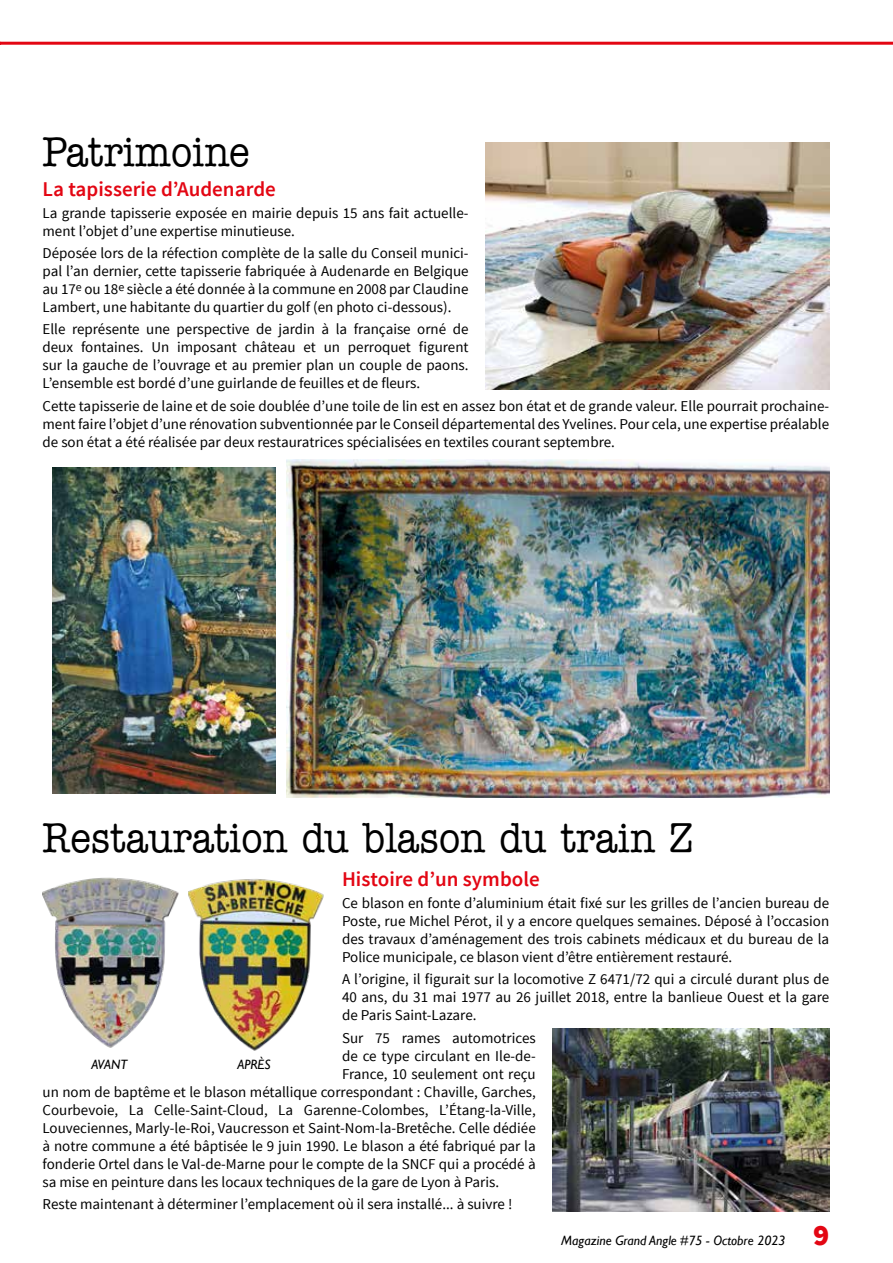
<style>
.page{position:relative;width:893px;height:1263px;background:#fff}
.page>*{position:absolute;margin:0;border:0;box-sizing:border-box;transform-origin:0 0}
.t1{font:500 42px "American Typewriter Std";color:#000;scale:.9 1}
.t2{font:900 30px "Source Sans Pro";color:#e30613}
.t3{font:600 21px "Source Sans Pro";color:#e30613}
.t4{font:15px/18px "Source Sans Pro";color:#000;text-align:justify}
.t5{font:italic 13.5px "Gill Sans";color:#000}
</style>
<div class="page">
<hr style="left:0;top:42px;width:893px;height:3px;background:#e30613">
<img style="left:486px;top:142px;width:343px;height:247px">
<img style="left:53px;top:468px;width:223px;height:326px">
<img style="left:287px;top:459px;width:542px;height:338px">
<img style="left:43px;top:877px;width:136px;height:171px">
<img style="left:188px;top:879px;width:136px;height:172px">
<img style="left:553px;top:1029px;width:276px;height:182px">
<h1 class="t1" style="left:43px;top:129px;width:232px">Patrimoine</h1>
<h3 class="t3" style="left:43px;top:175px;width:235px">La tapisserie d’Audenarde</h3>
<p class="t4" style="left:43px;top:204px;width:428px">La grande tapisserie exposée en mairie depuis 15 ans fait actuelle&shy;ment l’objet d’une expertise minutieuse.</p>
<p class="t4" style="left:43px;top:244px;width:428px">Déposée lors de la réfection complète de la salle du Conseil munici&shy;pal l’an dernier, cette tapisserie fabriquée à Audenarde en Belgique au 17<sup>e</sup> ou 18<sup>e</sup> siècle a été donnée à la commune en 2008 par Claudine Lambert, une habitante du quartier du golf (en photo ci-dessous).</p>
<p class="t4" style="left:43px;top:321px;width:428px">Elle représente une perspective de jardin à la française orné de deux fontaines. Un imposant château et un perroquet figurent sur la gauche de l’ouvrage et au premier plan un couple de paons.<br>L’ensemble est bordé d’une guirlande de feuilles et de fleurs.</p>
<p class="t4" style="left:43px;top:397px;width:788px">Cette tapisserie de laine et de soie doublée d’une toile de lin est en assez bon état et de grande valeur. Elle pourrait prochaine&shy;ment faire l’objet d’une rénovation subventionnée par le Conseil départemental des Yvelines. Pour cela, une expertise préalable de son état a été réalisée par deux restauratrices spécialisées en textiles courant septembre.</p>
<h1 class="t1" style="left:43px;top:814px;width:724px">Restauration du blason du train Z</h1>
<h3 class="t3" style="left:342px;top:865px;width:199px">Histoire d’un symbole</h3>
<p class="t4" style="left:342px;top:894px;width:489px">Ce blason en fonte d’aluminium était fixé sur les grilles de l’ancien bureau de Poste, rue Michel Pérot, il y a encore quelques semaines. Déposé à l’occasion des travaux d’aménagement des trois cabinets médicaux et du bureau de la Police municipale, ce blason vient d’être entièrement restauré.</p>
<p class="t4" style="left:342px;top:970px;width:489px">A l’origine, il figurait sur la locomotive Z 6471/72 qui a circulé durant plus de 40 ans, du 31 mai 1977 au 26 juillet 2018, entre la banlieue Ouest et la gare de Paris Saint-Lazare.</p>
<p class="t4" style="left:342px;top:1029px;width:195px">Sur 75 rames automotrices</p>
<p class="t4" style="left:342px;top:1047px;width:195px">de ce type circulant en Ile-de-</p>
<p class="t4" style="left:342px;top:1065px;width:195px">France, 10 seulement ont reçu</p>
<p class="t4" style="left:43px;top:1083px;width:495px">un nom de baptême et le blason métallique correspondant : Chaville, Garches,</p>
<p class="t4" style="left:43px;top:1101px;width:495px">Courbevoie, La Celle-Saint-Cloud, La Garenne-Colombes, L’Étang-la-Ville,</p>
<p class="t4" style="left:43px;top:1119px;width:495px">Louveciennes, Marly-le-Roi, Vaucresson et Saint-Nom-la-Bretêche. Celle dédiée</p>
<p class="t4" style="left:43px;top:1137px;width:495px">à notre commune a été bâptisée le 9 juin 1990. Le blason a été fabriqué par la</p>
<p class="t4" style="left:43px;top:1155px;width:495px">fonderie Ortel dans le Val-de-Marne pour le compte de la SNCF qui a procédé à</p>
<p class="t4" style="left:43px;top:1173px;width:458px">sa mise en peinture dans les locaux techniques de la gare de Lyon à Paris.</p>
<p class="t4" style="left:43px;top:1195px;width:471px">Reste maintenant à déterminer l’emplacement où il sera installé... à suivre !</p>
<p class="t5" style="left:91px;top:1056px;width:37px">AVANT</p>
<p class="t5" style="left:237px;top:1056px;width:35px">APRÈS</p>
<p class="t5" style="left:561px;top:1233px;width:226px">Magazine Grand Angle #75 - Octobre 2023</p>
<h2 class="t2" style="left:813px;top:1216px;width:18px">9</h2>
</div>
